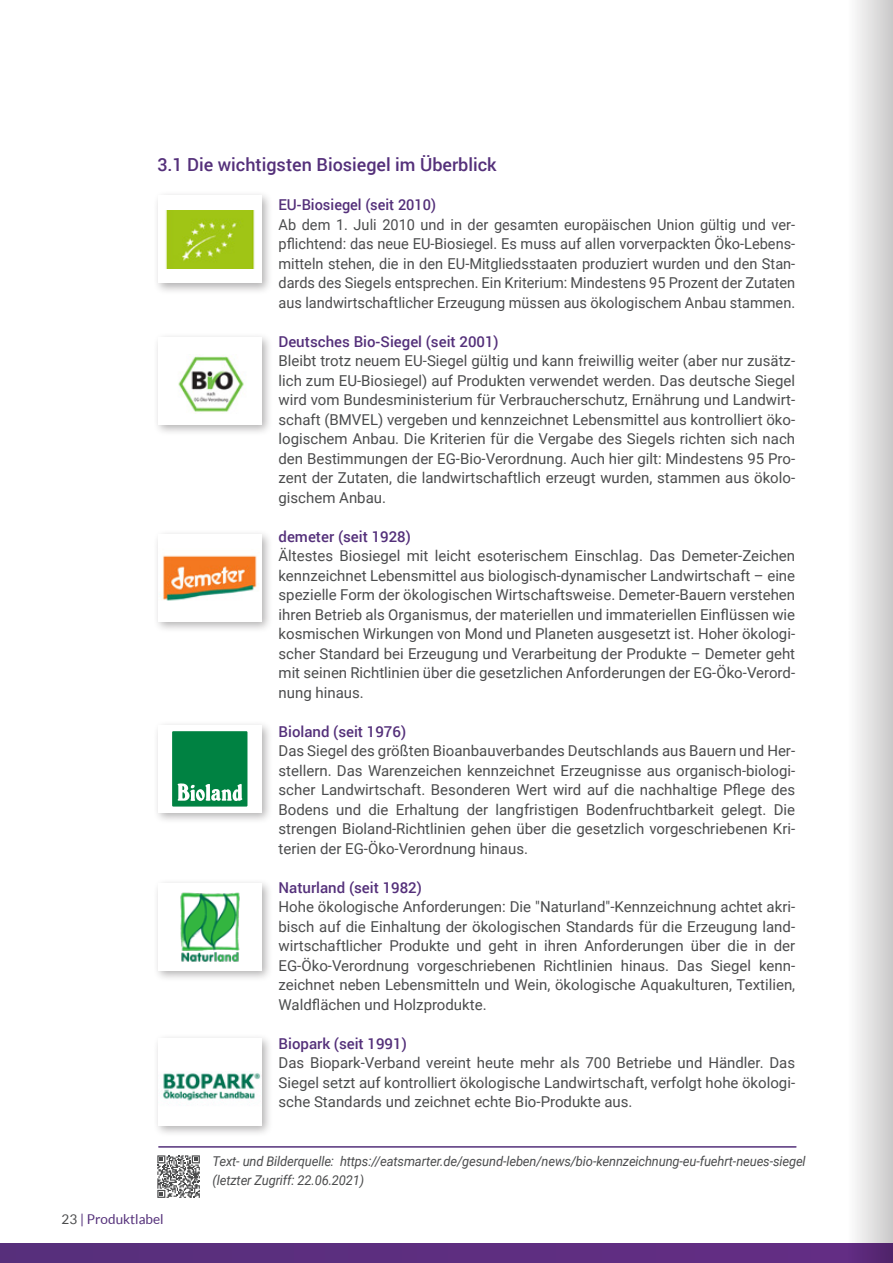
<style>
.page{position:relative;width:893px;height:1263px;background:#fff}
.page>*{position:absolute;margin:0;border:0;box-sizing:border-box;transform-origin:0 0}
.t1{font:500 18px "Roboto";color:#54307a}
.t2{font:15px/19.5px "Roboto";color:#4b4c4d;text-align:justify}
.t3{font:500 15px "Roboto";color:#54307a}
.t4{font:italic 13.5px/19.5px "Roboto";letter-spacing:-.01em;color:#4b4c4d;scale:.96 1}
.t5{font:13.5px "Lato";color:#54307a}
.s1{color:#4b4c4d}
</style>
<div class="page">
<div style="left:0;top:1244px;width:893px;height:19px;background:#5d2e80"></div>
<div style="left:153px;top:190px;width:120px;height:104px;background:#231f20;opacity:.35"></div>
<div style="left:158px;top:196px;width:103px;height:87px;background:#fff"></div>
<img style="left:165px;top:211px;width:90px;height:57px">
<div style="left:153px;top:332px;width:120px;height:104px;background:#231f20;opacity:.35"></div>
<div style="left:158px;top:337px;width:103px;height:87px;background:#fff"></div>
<div style="left:153px;top:529px;width:120px;height:104px;background:#231f20;opacity:.35"></div>
<div style="left:158px;top:534px;width:103px;height:87px;background:#fff"></div>
<img style="left:162px;top:555px;width:95px;height:46px">
<div style="left:153px;top:720px;width:120px;height:104px;background:#231f20;opacity:.35"></div>
<div style="left:158px;top:725px;width:103px;height:87px;background:#fff"></div>
<svg style="left:172px;top:731px;width:75px;height:75px"></svg>
<div style="left:153px;top:878px;width:120px;height:104px;background:#231f20;opacity:.35"></div>
<div style="left:158px;top:883px;width:103px;height:88px;background:#fff"></div>
<img style="left:180px;top:892px;width:60px;height:70px">
<div style="left:153px;top:1033px;width:120px;height:104px;background:#231f20;opacity:.35"></div>
<img style="left:158px;top:1038px;width:103px;height:87px">
<img style="left:178px;top:356px;width:66px;height:58px">
<hr style="left:159px;top:1146px;width:637px;height:2px;background:#54307a">
<svg style="left:157px;top:1155px;width:43px;height:43px"></svg>
<div style="left:847px;top:0;width:46px;height:1263px;background:linear-gradient(to right,#fcfbfd,#c9c8c9)"></div>
<p class="t1" style="left:157px;top:152px;width:341px">3.1 Die wichtigsten Biosiegel im Überblick</p>
<p class="t3" style="left:279px;top:194px;width:159px">EU-Biosiegel (seit 2010)</p>
<p class="t2" style="left:279px;top:214px;width:518px">Ab dem 1. Juli 2010 und in der gesamten europäischen Union gültig und ver&shy;pflichtend: das neue EU-Biosiegel. Es muss auf allen vorverpackten Öko-Lebens&shy;mitteln stehen, die in den EU-Mitgliedsstaaten produziert wurden und den Stan&shy;dards des Siegels entsprechen. Ein Kriterium: Mindestens 95 Prozent der Zutaten aus landwirtschaftlicher Erzeugung müssen aus ökologischem Anbau stammen.</p>
<p class="t3" style="left:279px;top:331px;width:222px">Deutsches Bio-Siegel (seit 2001)</p>
<p class="t2" style="left:279px;top:350px;width:518px">Bleibt trotz neuem EU-Siegel gültig und kann freiwillig weiter (aber nur zusätz&shy;lich zum EU-Biosiegel) auf Produkten verwendet werden. Das deutsche Siegel wird vom Bundesministerium für Verbraucherschutz, Ernährung und Landwirt&shy;schaft (BMVEL) vergeben und kennzeichnet Lebensmittel aus kontrolliert öko&shy;logischem Anbau. Die Kriterien für die Vergabe des Siegels richten sich nach den Bestimmungen der EG-Bio-Verordnung. Auch hier gilt: Mindestens 95 Pro&shy;zent der Zutaten, die landwirtschaftlich erzeugt wurden, stammen aus ökolo&shy;gischem Anbau.</p>
<p class="t3" style="left:279px;top:526px;width:134px">demeter (seit 1928)</p>
<p class="t2" style="left:279px;top:545px;width:518px">Ältestes Biosiegel mit leicht esoterischem Einschlag. Das Demeter-Zeichen kennzeichnet Lebensmittel aus biologisch-dynamischer Landwirtschaft – eine spezielle Form der ökologischen Wirtschaftsweise. Demeter-Bauern verstehen ihren Betrieb als Organismus, der materiellen und immateriellen Einflüssen wie kosmischen Wirkungen von Mond und Planeten ausgesetzt ist. Hoher ökologi&shy;scher Standard bei Erzeugung und Verarbeitung der Produkte – Demeter geht mit seinen Richtlinien über die gesetzlichen Anforderungen der EG-Öko-Verord&shy;nung hinaus.</p>
<p class="t3" style="left:279px;top:721px;width:129px">Bioland (seit 1976)</p>
<p class="t2" style="left:279px;top:740px;width:518px">Das Siegel des größten Bioanbauverbandes Deutschlands aus Bauern und Her&shy;stellern. Das Warenzeichen kennzeichnet Erzeugnisse aus organisch-biologi&shy;scher Landwirtschaft. Besonderen Wert wird auf die nachhaltige Pflege des Bodens und die Erhaltung der langfristigen Bodenfruchtbarkeit gelegt. Die strengen Bioland-Richtlinien gehen über die gesetzlich vorgeschriebenen Kri&shy;terien der EG-Öko-Verordnung hinaus.</p>
<p class="t3" style="left:279px;top:877px;width:145px">Naturland (seit 1982)</p>
<p class="t2" style="left:279px;top:896px;width:518px">Hohe ökologische Anforderungen: Die "Naturland"-Kennzeichnung achtet akri&shy;bisch auf die Einhaltung der ökologischen Standards für die Erzeugung land&shy;wirtschaftlicher Produkte und geht in ihren Anforderungen über die in der EG-Öko-Verordnung vorgeschriebenen Richtlinien hinaus. Das Siegel kenn&shy;zeichnet neben Lebensmitteln und Wein, ökologische Aquakulturen, Textilien, Waldflächen und Holzprodukte.</p>
<p class="t3" style="left:279px;top:1033px;width:130px">Biopark (seit 1991)</p>
<p class="t2" style="left:279px;top:1052px;width:518px">Das Biopark-Verband vereint heute mehr als 700 Betriebe und Händler. Das Siegel setzt auf kontrolliert ökologische Landwirtschaft, verfolgt hohe ökologi&shy;sche Standards und zeichnet echte Bio-Produkte aus.</p>
<p class="t5" style="left:62px;top:1212px;width:104px"><span class="s1">23</span> | Produktlabel</p>
<p class="t4" style="left:213px;top:1150px;width:619px">Text- und Bilderquelle: https://eatsmarter.de/gesund-leben/news/bio-kennzeichnung-eu-fuehrt-neues-siegel (letzter Zugriff: 22.06.2021)</p>
</div>
